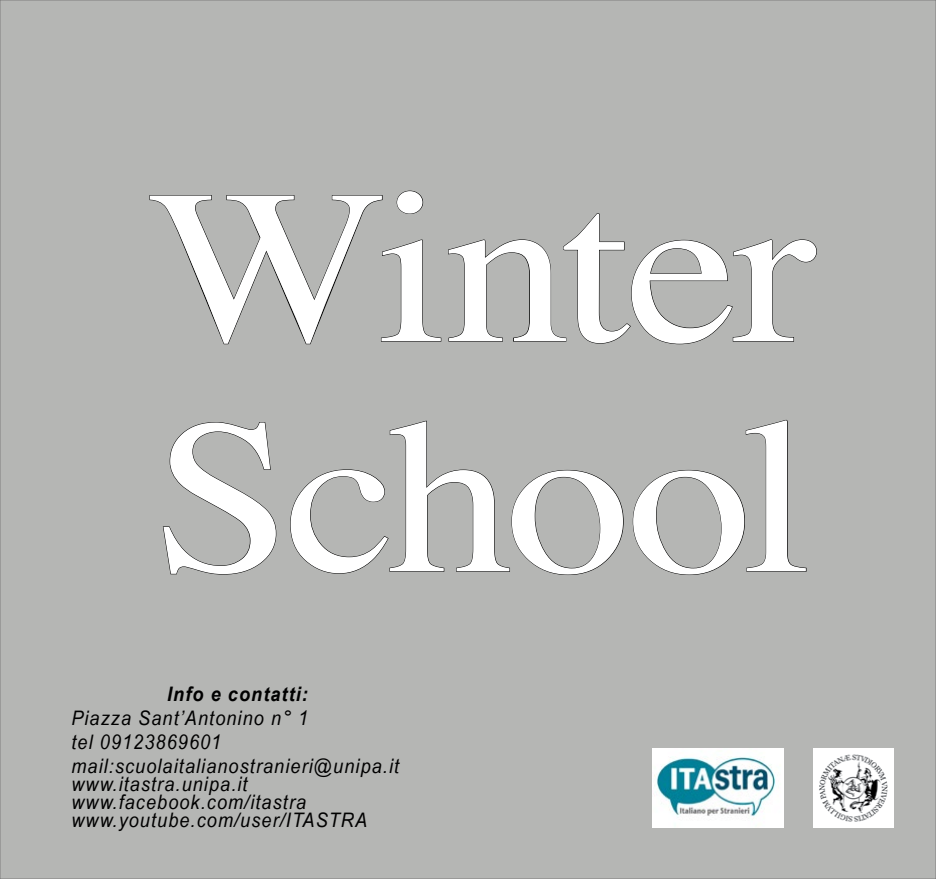
<style>
.page{position:relative;width:936px;height:879px;background:#fff}
.page>*{position:absolute;margin:0;border:0;box-sizing:border-box;transform-origin:0 0}
.t1{font:220px/230px "Times";letter-spacing:-.03em;color:#fff;scale:1.14 1}
.t2{font:italic 20px/24px "Arial Narrow";letter-spacing:.05em;color:#000;scale:1.1 1}
.t3{font:italic 700 20px "Arial Narrow";letter-spacing:.05em;color:#000;scale:1.1 1}
</style>
<div class="page">
<div style="left:0;top:0;width:935px;height:879px;background:#b5b6b4"></div>
<svg style="left:149px;top:195px;width:231px;height:150px"></svg>
<svg style="left:380px;top:190px;width:437px;height:155px"></svg>
<svg style="left:163px;top:422px;width:114px;height:153px"></svg>
<svg style="left:290px;top:420px;width:334px;height:155px"></svg>
<svg style="left:632px;top:419px;width:175px;height:156px"></svg>
<img style="left:652px;top:748px;width:131px;height:80px">
<img style="left:813px;top:748px;width:80px;height:80px">
<h1 class="t1" style="left:149px;top:133px;width:586px">Winter<br>School</h1>
<p class="t3" style="left:167px;top:678px;width:129px">Info e contatti:</p>
<p class="t2" style="left:71px;top:705px;width:299px">Piazza Sant’Antonino n° 1<br>tel 09123869601 mail:scuolaitalianostranieri@unipa.it</p>
<p class="t2" style="left:71px;top:774px;width:270px;line-height:18px">www.itastra.unipa.it www.facebook.com/itastra www.youtube.com/user/ITASTRA</p>
</div>
